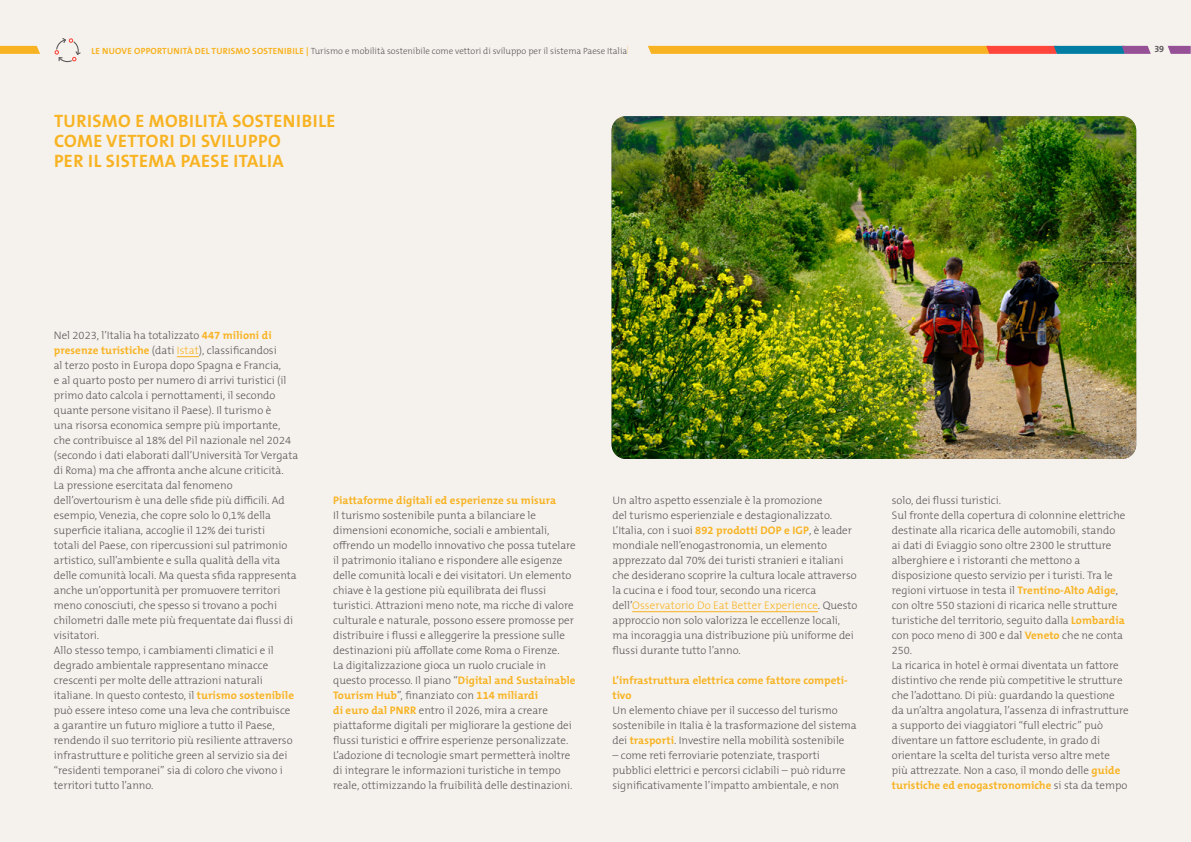
<style>
.page{position:relative;width:1191px;height:842px;background:#fff}
.page>*{position:absolute;margin:0;border:0;box-sizing:border-box;transform-origin:0 0}
.t1{font:700 18px/20px "The Mix B W7";letter-spacing:.025em;color:#f8b322}
.t2{font:300 11px/15px "The Mix B W3";color:#5a585a}
.t3{font:700 11px/15px "The Mix B W7";letter-spacing:.01em;color:#f8b322}
.t4{font:300 9px "The Mix B W3";color:#5a585a}
.t5{font:700 9px "The Mix B W7";color:#5a585a}
.s1{font-family:"The Mix B W7";font-weight:700;color:#f8b322}
.s2{color:#f8b322}
.s3{font-family:"The Mix B W3";font-weight:300;color:#5a585a}
</style>
<div class="page">
<div style="left:0;top:0;width:1190px;height:842px;background:#f5f2ed"></div>
<div style="left:0;top:46px;width:989px;height:8px;background:#f8b322"></div>
<svg style="left:1167px;top:46px;width:23px;height:8px"></svg>
<svg style="left:986px;top:46px;width:164px;height:8px"></svg>
<div style="left:91px;top:41px;width:536px;height:18px;background:#f5f2ed"></div>
<svg style="left:627px;top:45px;width:26px;height:9px"></svg>
<svg style="left:177px;top:356px;width:22px;height:1px"></svg>
<hr style="left:632px;top:611px;width:186px;height:1px;background:#f8b322">
<svg style="left:35px;top:38px;width:56px;height:24px"></svg>
<img style="left:611px;top:116px;width:525px;height:343px">
<p class="t4" style="left:91px;top:45px;width:537px"><span class="s1">LE NUOVE OPPORTUNITÀ DEL TURISMO SOSTENIBILE |</span> Turismo e mobilità sostenibile come vettori di sviluppo per il sistema Paese Italia</p>
<p class="t5" style="left:1154px;top:43px;width:11px">39</p>
<h1 class="t1" style="left:54px;top:111px;width:283px">TURISMO E MOBILITÀ SOSTENIBILE<br>COME VETTORI DI SVILUPPO<br>PER IL SISTEMA PAESE ITALIA</h1>
<p class="t2" style="left:54px;top:328px;width:246px">Nel 2023, l’Italia ha totalizzato <span class="s1">447 milioni di presenze turistiche</span> (dati <span class="s2">Istat</span>), classificandosi<br>al terzo posto in Europa dopo Spagna e Francia,<br>e al quarto posto per numero di arrivi turistici (il primo dato calcola i pernottamenti, il secondo quante persone visitano il Paese). Il turismo è<br>una risorsa economica sempre più importante, che contribuisce al 18% del Pil nazionale nel 2024 (secondo i dati elaborati dall’Università Tor Vergata di Roma) ma che affronta anche alcune criticità.<br>La pressione esercitata dal fenomeno dell’overtourism è una delle sfide più difficili. Ad esempio, Venezia, che copre solo lo 0,1% della superficie italiana, accoglie il 12% dei turisti<br>totali del Paese, con ripercussioni sul patrimonio artistico, sull’ambiente e sulla qualità della vita delle comunità locali. Ma questa sfida rappresenta anche un’opportunità per promuovere territori meno conosciuti, che spesso si trovano a pochi chilometri dalle mete più frequentate dai flussi di visitatori.<br>Allo stesso tempo, i cambiamenti climatici e il degrado ambientale rappresentano minacce crescenti per molte delle attrazioni naturali italiane. In questo contesto, il <span class="s1">turismo sostenibile </span>può essere inteso come una leva che contribuisce a garantire un futuro migliore a tutto il Paese, rendendo il suo territorio più resiliente attraverso infrastrutture e politiche green al servizio sia dei “residenti temporanei” sia di coloro che vivono i territori tutto l’anno.</p>
<p class="t3" style="left:333px;top:493px;width:224px">Piattaforme digitali ed esperienze su misura</p>
<p class="t2" style="left:333px;top:508px;width:244px">Il turismo sostenibile punta a bilanciare le dimensioni economiche, sociali e ambientali, offrendo un modello innovativo che possa tutelare il patrimonio italiano e rispondere alle esigenze delle comunità locali e dei visitatori. Un elemento chiave è la gestione più equilibrata dei flussi turistici. Attrazioni meno note, ma ricche di valore culturale e naturale, possono essere promosse per distribuire i flussi e alleggerire la pressione sulle destinazioni più affollate come Roma o Firenze.<br>La digitalizzazione gioca un ruolo cruciale in questo processo. Il piano “<span class="s1">Digital and Sustainable</span></p>
<p class="t3" style="left:333px;top:688px;width:206px">Tourism Hub<span class="s3">”, finanziato con</span> 114 miliardi</p>
<p class="t2" style="left:333px;top:703px;width:241px"><span class="s1">di euro dal PNRR</span> entro il 2026, mira a creare piattaforme digitali per migliorare la gestione dei flussi turistici e offrire esperienze personalizzate.<br>L’adozione di tecnologie smart permetterà inoltre di integrare le informazioni turistiche in tempo reale, ottimizzando la fruibilità delle destinazioni.</p>
<p class="t2" style="left:612px;top:493px;width:246px">Un altro aspetto essenziale è la promozione<br>del turismo esperienziale e destagionalizzato.<br>L’Italia, con i suoi <span class="s1">892 prodotti DOP e IGP</span>, è leader mondiale nell’enogastronomia, un elemento apprezzato dal 70% dei turisti stranieri e italiani che desiderano scoprire la cultura locale attraverso la cucina e i food tour, secondo una ricerca dell’<span class="s2">Osservatorio Do Eat Better Experience</span>. Questo approccio non solo valorizza le eccellenze locali, ma incoraggia una distribuzione più uniforme dei flussi durante tutto l’anno.</p>
<p class="t3" style="left:612px;top:673px;width:237px">L’infrastruttura elettrica come fattore competi&shy;tivo</p>
<p class="t2" style="left:612px;top:703px;width:246px">Un elemento chiave per il successo del turismo sostenibile in Italia è la trasformazione del sistema dei <span class="s1">trasporti</span>. Investire nella mobilità sostenibile</p>
<p class="t2" style="left:612px;top:748px;width:235px">– come reti ferroviarie potenziate, trasporti pubblici elettrici e percorsi ciclabili – può ridurre significativamente l’impatto ambientale, e non</p>
<p class="t2" style="left:891px;top:493px;width:238px">solo, dei flussi turistici.<br>Sul fronte della copertura di colonnine elettriche destinate alla ricarica delle automobili, stando<br>ai dati di Eviaggio sono oltre 2300 le strutture alberghiere e i ristoranti che mettono a disposizione questo servizio per i turisti. Tra le regioni virtuose in testa il <span class="s1">Trentino-Alto Adige</span>, con oltre 550 stazioni di ricarica nelle strutture turistiche del territorio, seguito dalla <span class="s1">Lombardia </span>con poco meno di 300 e dal <span class="s1">Veneto</span> che ne conta 250.<br>La ricarica in hotel è ormai diventata un fattore distintivo che rende più competitive le strutture che l’adottano. Di più: guardando la questione da un’altra angolatura, l’assenza di infrastrutture a supporto dei viaggiatori “full electric” può diventare un fattore escludente, in grado di orientare la scelta del turista verso altre mete più attrezzate. Non a caso, il mondo delle <span class="s1">guide</span></p>
<p class="t3" style="left:891px;top:778px;width:237px">turistiche ed enogastronomiche <span class="s3">si sta da tempo</span></p>
</div>
